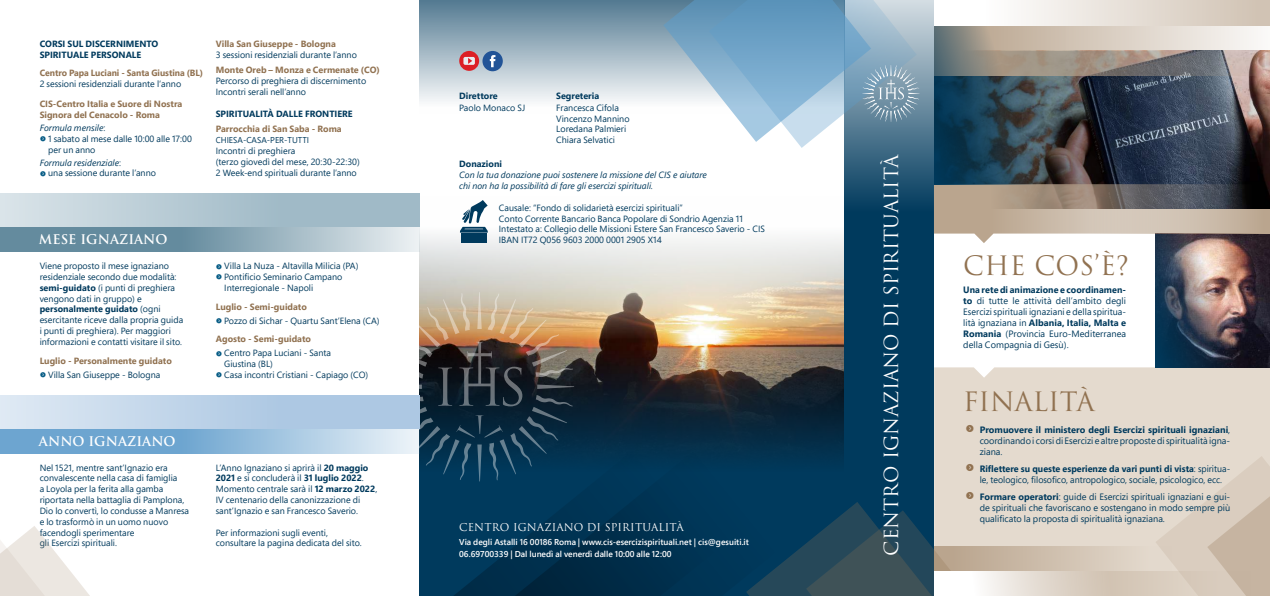
<style>
.page{position:relative;width:1270px;height:596px;background:#fff}
.page>*{position:absolute;margin:0;border:0;box-sizing:border-box;transform-origin:0 0}
.t1{font:26px "Trajan Pro";color:#917251}
.t2{font:19px "Trajan Pro";color:#fff}
.t3{font:700 13px "Trajan Pro";color:#fff}
.t4{font:10.5px "Trajan Pro";letter-spacing:.01em;color:#fff}
.t5{font:9.2px/11px "Segoe Pro";color:#003a5d;text-align:justify}
.t6{font:9px/10.8px "Segoe Pro";color:#003a5d}
.t7{font:700 9px/10.8px "Segoe Pro";color:#917251}
.t8{font:italic 9px/10.8px "Segoe Pro";color:#003a5d}
.t9{font:700 9px/10.8px "Segoe Pro";color:#003a5d}
.t10{font:600 8.5px/12px "Segoe Pro";color:#fff}
.t11{font:8.5px "Segoe Pro";color:#003a5d;scale:.95 1}
.s1{font-style:normal}
.s2{font-family:"Button Bonus Circle Negative";font-size:6.5px;color:#045a84}
.s3{font-style:italic}
.s4{font-weight:700}
.s5{font-family:"Button Bonus Circle Negative";font-weight:400;font-size:6.5px;color:#045a84}
.s6{font-weight:400;color:#003a5d}
.s7{font-weight:700;color:#917251}
.s8{font-family:"Button Bonus Circle Negative";font-size:9px;color:#917251}
</style>
<div class="page">
<img style="left:420px;top:196px;width:425px;height:141px">
<svg style="left:420px;top:337px;width:425px;height:258px;background:#2f3a41"></svg>
<div style="left:420px;top:0;width:425px;height:114px;background:linear-gradient(to bottom,#537991,#fff)"></div>
<img style="left:1230px;top:76px;width:40px;height:108px">
<svg style="left:1066px;top:76px;width:164px;height:108px;background:#353e4e"></svg>
<div style="left:956px;top:0;width:314px;height:26px;background:linear-gradient(to right,#fff,#d0c1b2)"></div>
<div style="left:934px;top:367px;width:336px;height:179px;background:#e4dace"></div>
<svg style="left:845px;top:0;width:89px;height:501px;background:#0e4465"></svg>
<svg style="left:1155px;top:455px;width:115px;height:140px;background:#d8cbbc"></svg>
<svg style="left:1066px;top:26px;width:204px;height:50px;background:#b9b0aa"></svg>
<svg style="left:1236px;top:571px;width:14px;height:24px"></svg>
<svg style="left:981px;top:546px;width:190px;height:25px;background:#d3c4b4"></svg>
<svg style="left:934px;top:184px;width:336px;height:59px;background:#9d9288"></svg>
<img style="left:1258px;top:234px;width:12px;height:133px">
<svg style="left:797px;top:142px;width:120px;height:6px"></svg>
<svg style="left:775px;top:501px;width:206px;height:94px;background:#405d6a"></svg>
<svg style="left:663px;top:0;width:257px;height:142px;background:#94b6cd"></svg>
<svg style="left:1069px;top:209px;width:201px;height:25px;background:#ccbdad"></svg>
<img style="left:1155px;top:234px;width:103px;height:133px">
<svg style="left:934px;top:26px;width:132px;height:159px;background:#4d5e64"></svg>
<svg style="left:934px;top:571px;width:302px;height:24px"></svg>
<svg style="left:435px;top:481px;width:61px;height:114px;background:#00385a"></svg>
<svg style="left:496px;top:451px;width:279px;height:144px;background:#003353"></svg>
<img style="left:420px;top:292px;width:154px;height:189px">
<div style="left:461px;top:233px;width:26px;height:10px;background:#003a5d"></div>
<svg style="left:460px;top:200px;width:28px;height:32px"></svg>
<div style="left:459px;top:51px;width:20px;height:20px;background:#dc1f25;border-radius:50%"></div>
<div style="left:463px;top:57px;width:12px;height:8px;background:#eaecef;border-radius:2px"></div>
<svg style="left:468px;top:58px;width:4px;height:6px"></svg>
<div style="left:482px;top:51px;width:21px;height:20px;background:#225497;border-radius:50%"></div>
<svg style="left:490px;top:55px;width:5px;height:12px"></svg>
<div style="left:0;top:193px;width:420px;height:33px;background:linear-gradient(to right,#d4e0e5,#93b1c0)"></div>
<div style="left:0;top:395px;width:420px;height:33px;background:linear-gradient(to right,#dae6f2,#a2c1df)"></div>
<svg style="left:0;top:226px;width:420px;height:25px;background:#8ca9b7"></svg>
<svg style="left:0;top:428px;width:420px;height:25px;background:#93bcdc"></svg>
<svg style="left:0;top:526px;width:89px;height:69px"></svg>
<p class="t9" style="left:40px;top:38px;width:120px">CORSI SUL DISCERNIMENTO<br>SPIRITUALE PERSONALE</p>
<p class="t7" style="left:40px;top:67px;width:165px">Centro Papa Luciani - Santa Giustina (BL)</p>
<p class="t6" style="left:40px;top:78px;width:143px">2 sessioni residenziali durante l‘anno</p>
<p class="t7" style="left:40px;top:98px;width:144px">CIS-Centro Italia e Suore di Nostra<br>Signora del Cenacolo - Roma</p>
<p class="t8" style="left:40px;top:122px;width:67px">Formula mensile<span class="s1">:</span></p>
<p class="t6" style="left:40px;top:133px;width:154px"><span class="s2">f</span> 1 sabato al mese dalle 10:00 alle 17:00</p>
<p class="t6" style="left:48px;top:144px;width:49px">per un anno</p>
<p class="t6" style="left:40px;top:157px;width:118px"><span class="s3">Formula residenziale</span>:<br><span class="s2">f</span> una sessione durante l’anno</p>
<p class="t7" style="left:216px;top:38px;width:122px">Villa San Giuseppe - Bologna</p>
<p class="t6" style="left:216px;top:49px;width:143px">3 sessioni residenziali durante l’anno</p>
<p class="t7" style="left:216px;top:64px;width:166px">Monte Oreb – Monza e Cermenate (CO)</p>
<p class="t6" style="left:216px;top:75px;width:152px">Percorso di preghiera di discernimento<br>Incontri serali nell’anno</p>
<p class="t9" style="left:216px;top:108px;width:138px">SPIRITUALITÀ DALLE FRONTIERE</p>
<p class="t7" style="left:216px;top:123px;width:128px">Parrocchia di San Saba - Roma</p>
<p class="t11" style="left:216px;top:134px;width:100px">CHIESA-CASA-PER-TUTTI</p>
<p class="t6" style="left:216px;top:145px;width:145px">Incontri di preghiera<br>(terzo giovedì del mese, 20:30-22:30)<br>2 Week-end spirituali durante l’anno</p>
<h3 class="t3" style="left:39px;top:231px;width:130px">MESE IGNAZIANO</h3>
<p class="t6" style="left:40px;top:260px;width:145px">Viene proposto il mese ignaziano residenziale secondo due modalità: <span class="s4">semi-guidato</span> (i punti di preghiera vengono dati in gruppo) e <span class="s4">personalmente guidato</span> (ogni esercitante riceve dalla propria guida i punti di preghiera). Per maggiori informazioni e contatti visitare il sito.</p>
<p class="t7" style="left:40px;top:353px;width:134px;line-height:14px">Luglio - Personalmente guidato <span class="s5">f</span> <span class="s6">Villa San Giuseppe - Bologna</span></p>
<p class="t6" style="left:216px;top:260px;width:144px"><span class="s2">f</span> Villa La Nuza - Altavilla Milicia (PA)</p>
<p class="t6" style="left:216px;top:271px;width:128px"><span class="s2">f</span> Pontificio Seminario Campano</p>
<p class="t6" style="left:224px;top:282px;width:90px">Interregionale - Napoli</p>
<p class="t6" style="left:216px;top:299px;width:165px;line-height:14px"><span class="s7">Luglio - Semi-guidato<br></span><span class="s2">f</span> Pozzo di Sichar - Quartu Sant’Elena (CA)</p>
<p class="t6" style="left:216px;top:331px;width:117px;line-height:14px"><span class="s7">Agosto - Semi-guidato<br></span><span class="s2">f</span> Centro Papa Luciani - Santa</p>
<p class="t6" style="left:216px;top:358px;width:154px;text-indent:9px">Giustina (BL)<br><span class="s2">f</span> Casa incontri Cristiani - Capiago (CO)</p>
<h3 class="t3" style="left:39px;top:433px;width:138px">ANNO IGNAZIANO</h3>
<p class="t6" style="left:40px;top:461px;width:151px">Nel 1521, mentre sant’Ignazio era convalescente nella casa di famiglia<br>a Loyola per la ferita alla gamba riportata nella battaglia di Pamplona,<br>Dio lo convertì, lo condusse a Manresa e lo trasformò in un uomo nuovo facendogli sperimentare<br>gli Esercizi spirituali.</p>
<p class="t6" style="left:216px;top:461px;width:163px">L’Anno Ignaziano si aprirà il <span class="s4">20 maggio 2021</span> e si concluderà il <span class="s4">31 luglio 2022</span>.<br>Momento centrale sarà il <span class="s4">12 marzo 2022</span>, IV centenario della canonizzazione di sant’Ignazio e san Francesco Saverio.</p>
<p class="t6" style="left:216px;top:526px;width:148px">Per informazioni sugli eventi, consultare la pagina dedicata del sito.</p>
<p class="t9" style="left:459px;top:90px;width:40px">Direttore</p>
<p class="t6" style="left:459px;top:102px;width:68px">Paolo Monaco SJ</p>
<p class="t9" style="left:556px;top:90px;width:45px">Segreteria</p>
<p class="t6" style="left:556px;top:102px;width:75px">Francesca Cifola<br>Vincenzo Mannino<br>Loredana Palmieri<br>Chiara Selvatici</p>
<p class="t9" style="left:459px;top:158px;width:44px">Donazioni</p>
<p class="t8" style="left:459px;top:169px;width:249px">Con la tua donazione puoi sostenere la missione del CIS e aiutare chi non ha la possibilità di fare gli esercizi spirituali.</p>
<p class="t6" style="left:499px;top:202px;width:268px">Causale: “Fondo di solidarietà esercizi spirituali”<br>Conto Corrente Bancario Banca Popolare di Sondrio Agenzia 11<br>Intestato a: Collegio delle Missioni Estere San Francesco Saverio - CIS IBAN IT72 Q056 9603 2000 0001 2905 X14</p>
<p class="t4" style="left:459px;top:520px;width:226px">CENTRO IGNAZIANO DI SPIRITUALITÀ</p>
<p class="t10" style="left:459px;top:535px;width:291px">Via degli Astalli 16 00186 Roma | www.cis-esercizispirituali.net | cis@gesuiti.it<br>06.69700339 | Dal lunedì al venerdì dalle 10:00 alle 12:00</p>
<h2 class="t2" style="left:879px;top:555px;width:403px;rotate:-90deg">CENTRO IGNAZIANO DI SPIRITUALITÀ</h2>
<h1 class="t1" style="left:963px;top:249px;width:167px">CHE COS’È?</h1>
<p class="t5" style="left:963px;top:284px;width:164px"><span class="s4">Una rete di animazione e coordinamen&shy;to</span> di tutte le attività dell’ambito degli Esercizi spirituali ignaziani e della spiritua&shy;lità ignaziana in <span class="s4">Albania, Italia, Malta e Romania</span> (Provincia Euro-Mediterranea della Compagnia di Gesù).</p>
<h1 class="t1" style="left:963px;top:385px;width:133px">FINALITÀ</h1>
<p class="t5" style="left:980px;top:423px;width:252px;text-indent:-14px"><span class="s8">f</span> <span class="s4">Promuovere il ministero degli Esercizi spirituali ignaziani</span>, coordinando i corsi di Esercizi e altre proposte di spiritualità igna&shy;ziana.</p>
<p class="t5" style="left:980px;top:462px;width:252px;text-indent:-14px"><span class="s8">f</span> <span class="s4">Riflettere su queste esperienze da vari punti di vista</span>: spiritua&shy;le, teologico, filosofico, antropologico, sociale, psicologico, ecc.</p>
<p class="t5" style="left:980px;top:490px;width:252px;text-indent:-14px"><span class="s8">f</span> <span class="s4">Formare operatori</span>: guide di Esercizi spirituali ignaziani e gui&shy;de spirituali che favoriscano e sostengano in modo sempre più qualificato la proposta di spiritualità ignaziana.</p>
</div>
